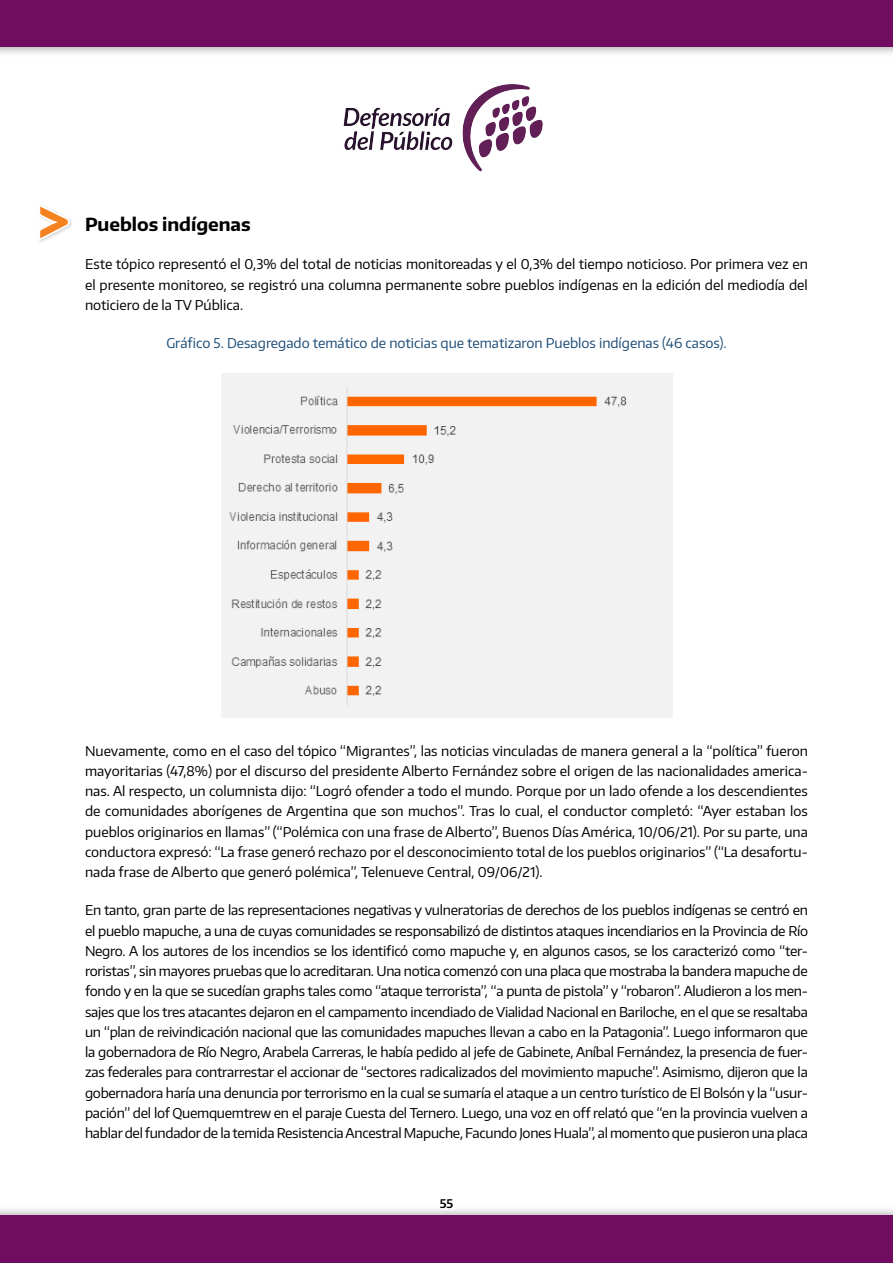
<style>
.page{position:relative;width:893px;height:1263px;background:#fff}
.page>*{position:absolute;margin:0;border:0;box-sizing:border-box;transform-origin:0 0}
.t1{font:700 18px "Encode Sans";color:#000}
.t2{font:13.5px/20.2px "Encode Sans";color:#000;text-align:justify}
.t3{font:13.5px "Encode Sans";color:#1f4e79}
.t4{font:600 12px "Encode Sans";color:#000}
</style>
<div class="page">
<div style="left:0;top:0;width:893px;height:47px;background:#700d61"></div>
<img style="left:0;top:1209px;width:893px;height:7px">
<div style="left:0;top:1216px;width:893px;height:47px;background:#700d61"></div>
<img style="left:306px;top:53px;width:284px;height:119px">
<img style="left:221px;top:374px;width:452px;height:343px">
<img style="left:39px;top:219px;width:33px;height:23px">
<svg style="left:39px;top:205px;width:31px;height:35px"></svg>
<h1 class="t1" style="left:85px;top:213px;width:167px">Pueblos indígenas</h1>
<p class="t2" style="left:85px;top:254px;width:724px">Este tópico representó el 0,3% del total de noticias monitoreadas y el 0,3% del tiempo noticioso. Por primera vez en el presente monitoreo, se registró una columna permanente sobre pueblos indígenas en la edición del mediodía del noticiero de la TV Pública.</p>
<p class="t3" style="left:166px;top:334px;width:562px">Gráfico 5. Desagregado temático de noticias que tematizaron Pueblos indígenas (46 casos).</p>
<p class="t2" style="left:85px;top:740px;width:724px">Nuevamente, como en el caso del tópico “Migrantes”, las noticias vinculadas de manera general a la “política” fueron mayoritarias (47,8%) por el discurso del presidente Alberto Fernández sobre el origen de las nacionalidades america&shy;nas. Al respecto, un columnista dijo: “Logró ofender a todo el mundo. Porque por un lado ofende a los descendientes de comunidades aborígenes de Argentina que son muchos”. Tras lo cual, el conductor completó: “Ayer estaban los pueblos originarios en llamas” (“Polémica con una frase de Alberto”, Buenos Días América, 10/06/21). Por su parte, una conductora expresó: “La frase generó rechazo por el desconocimiento total de los pueblos originarios” (“La desafortu&shy;nada frase de Alberto que generó polémica”, Telenueve Central, 09/06/21).</p>
<p class="t2" style="left:85px;top:900px;width:724px">En tanto, gran parte de las representaciones negativas y vulneratorias de derechos de los pueblos indígenas se centró en el pueblo mapuche, a una de cuyas comunidades se responsabilizó de distintos ataques incendiarios en la Provincia de Río Negro. A los autores de los incendios se los identificó como mapuche y, en algunos casos, se los caracterizó como “ter&shy;roristas”, sin mayores pruebas que lo acreditaran. Una notica comenzó con una placa que mostraba la bandera mapuche de fondo y en la que se sucedían graphs tales como “ataque terrorista”, “a punta de pistola” y “robaron”. Aludieron a los men&shy;sajes que los tres atacantes dejaron en el campamento incendiado de Vialidad Nacional en Bariloche, en el que se resaltaba un “plan de reivindicación nacional que las comunidades mapuches llevan a cabo en la Patagonia”. Luego informaron que la gobernadora de Río Negro, Arabela Carreras, le había pedido al jefe de Gabinete, Aníbal Fernández, la presencia de fuer&shy;zas federales para contrarrestar el accionar de “sectores radicalizados del movimiento mapuche”. Asimismo, dijeron que la gobernadora haría una denuncia por terrorismo en la cual se sumaría el ataque a un centro turístico de El Bolsón y la “usur&shy;pación” del lof Quemquemtrew en el paraje Cuesta del Ternero. Luego, una voz en off relató que “en la provincia vuelven a hablar del fundador de la temida Resistencia Ancestral Mapuche, Facundo Jones Huala”, al momento que pusieron una placa</p>
<p class="t4" style="left:440px;top:1196px;width:15px">55</p>
</div>
